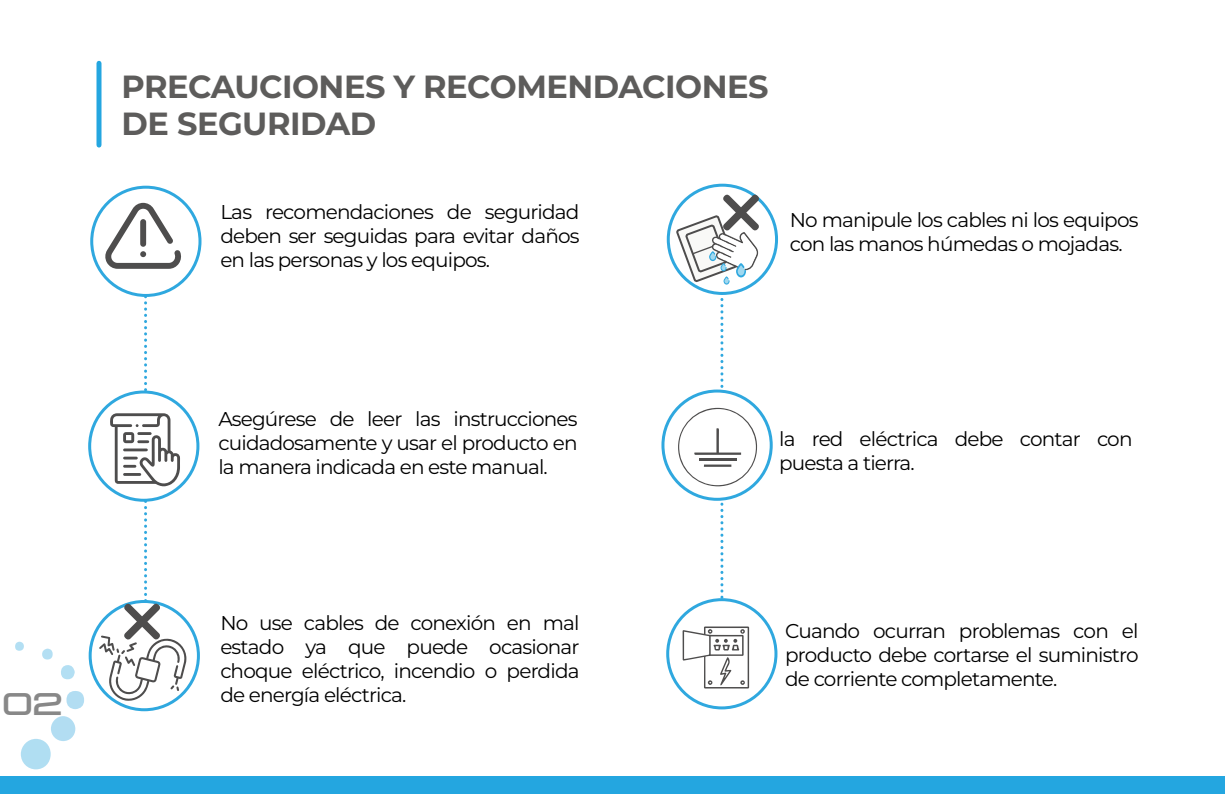
<style>
.page{position:relative;width:1225px;height:794px;background:#fff}
.page>*{position:absolute;margin:0;border:0;box-sizing:border-box;transform-origin:0 0}
.t1{font:33.4px "Konexy Personal Use";color:#888}
.t2{font:700 32px/36px "Montserrat";letter-spacing:-.015em;color:#5d5c5b}
.t3{font:20px/24px "Montserrat";letter-spacing:-.04em;color:#000;text-align:justify}
</style>
<div class="page">
<svg style="left:92px;top:187px;width:108px;height:108px"></svg>
<div style="left:90px;top:186px;width:111px;height:111px;border:3px solid #2fa8df;border-radius:50%"></div>
<svg style="left:90px;top:392px;width:108px;height:108px"></svg>
<svg style="left:90px;top:601px;width:108px;height:108px"></svg>
<div style="left:89px;top:600px;width:111px;height:111px;border:3px solid #2fa8df;border-radius:50%"></div>
<svg style="left:668px;top:185px;width:108px;height:108px"></svg>
<div style="left:667px;top:184px;width:111px;height:111px;border:3px solid #2fa8df;border-radius:50%"></div>
<svg style="left:663px;top:391px;width:108px;height:108px"></svg>
<svg style="left:667px;top:599px;width:109px;height:109px"></svg>
<div style="left:666px;top:598px;width:111px;height:111px;border:3px solid #2fa8df;border-radius:50%"></div>
<svg style="left:674px;top:189px;width:90px;height:499px"></svg>
<svg style="left:97px;top:203px;width:89px;height:498px"></svg>
<div style="left:21px;top:739px;width:30px;height:30px;background:#b0def2;border-radius:50%"></div>
<div style="left:51px;top:716px;width:24px;height:25px;background:#b2ddf2;border-radius:50%"></div>
<div style="left:66px;top:690px;width:18px;height:19px;background:#b2ddf2;border-radius:50%"></div>
<svg style="left:61px;top:664px;width:14px;height:15px"></svg>
<svg style="left:42px;top:648px;width:11px;height:12px"></svg>
<svg style="left:15px;top:641px;width:9px;height:10px"></svg>
<div style="left:0;top:776px;width:1225px;height:18px;background:#24a6e0"></div>
<div style="left:96px;top:63px;width:5px;height:82px;background:#24a6e0"></div>
<h1 class="t1" style="left:3px;top:684px;width:61px">02</h1>
<h2 class="t2" style="left:122px;top:68px;width:648px">PRECAUCIONES Y RECOMENDACIONES<br>DE SEGURIDAD</h2>
<p class="t3" style="left:220px;top:199px;width:361px">Las recomendaciones de seguridad deben ser seguidas para evitar daños en las personas y los equipos.</p>
<p class="t3" style="left:790px;top:207px;width:350px">No manipule los cables ni los equipos con las manos húmedas o mojadas.</p>
<p class="t3" style="left:218px;top:406px;width:361px">Asegúrese de leer las instrucciones cuidadosamente y usar el producto en la manera indicada en este manual.</p>
<p class="t3" style="left:779px;top:426px;width:355px">la red eléctrica debe contar con puesta a tierra.</p>
<p class="t3" style="left:220px;top:610px;width:361px">No use cables de conexión en mal estado ya que puede ocasionar choque eléctrico, incendio o perdida de energía eléctrica.</p>
<p class="t3" style="left:785px;top:618px;width:355px">Cuando ocurran problemas con el producto debe cortarse el suministro de corriente completamente.</p>
</div>
